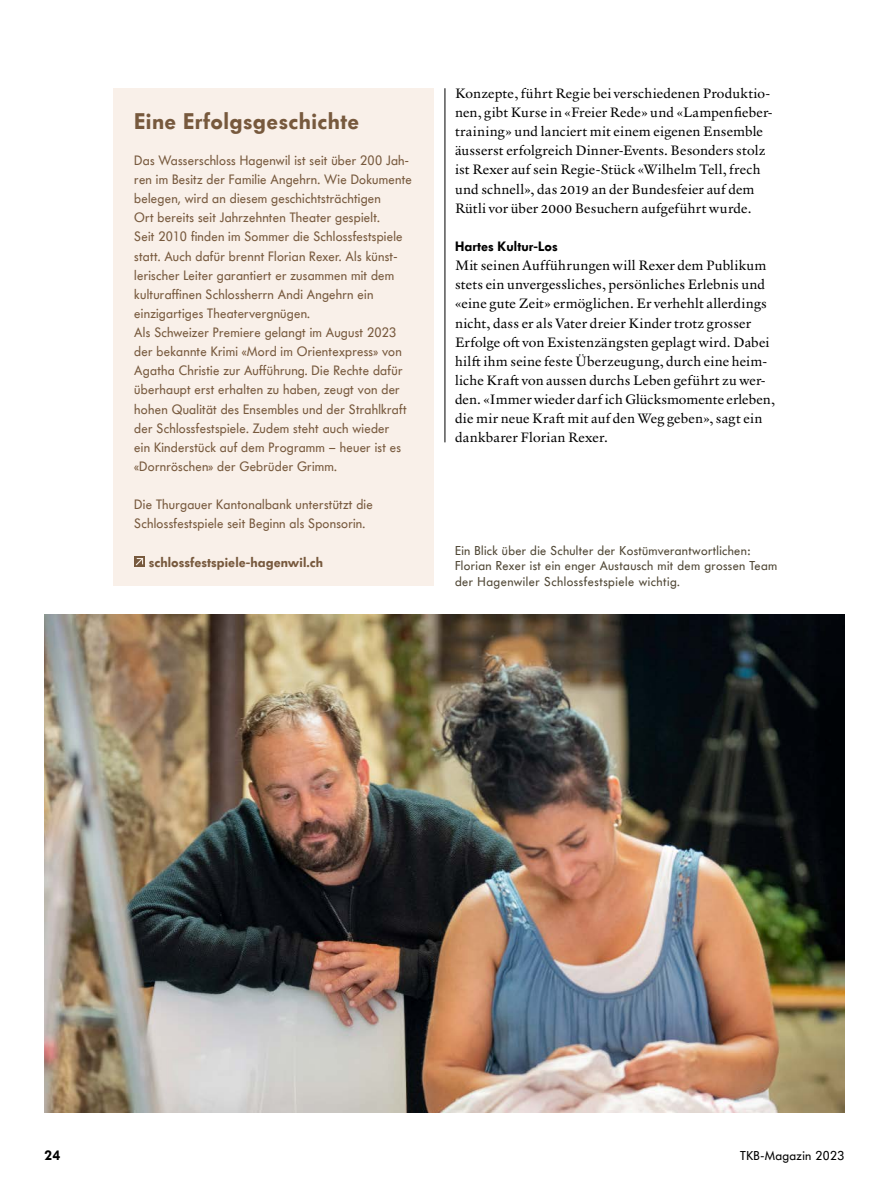
<style>
.page{position:relative;width:893px;height:1191px;background:#fff}
.page>*{position:absolute;margin:0;border:0;box-sizing:border-box;transform-origin:0 0}
.t1{font:600 22.5px "Futura BQ";letter-spacing:.02em;color:#77593d}
.t2{font:13.8px/19.2px "Verdigris MVB Pro Text";letter-spacing:.015em;color:#000}
.t3{font:13.5px/19.2px "Futura BQ";letter-spacing:.02em;color:#77593d}
.t4{font:600 13.5px "Futura BQ";letter-spacing:.005em;color:#77593d}
.t5{font:600 13.5px "Futura BQ";letter-spacing:.01em;color:#000}
.t6{font:12.75px/15.6px "Futura BQ";letter-spacing:.03em;color:#4f4634}
.t7{font:12.75px "Futura BQ";letter-spacing:.03em;color:#000}
</style>
<div class="page">
<img style="left:45px;top:614px;width:799px;height:498px">
<div style="left:113px;top:88px;width:321px;height:498px;background:#f9f0e9"></div>
<svg style="left:134px;top:556px;width:11px;height:11px"></svg>
<svg style="left:136px;top:558px;width:7px;height:7px"></svg>
<hr style="left:445px;top:88px;width:1px;height:354px;background:#000">
<h1 class="t1" style="left:134px;top:106px;width:226px">Eine Erfolgsgeschichte</h1>
<p class="t3" style="left:134px;top:150px;width:279px">Das Wasserschloss Hagenwil ist seit über 200 Jah&shy;ren im Besitz der Familie Angehrn. Wie Dokumente belegen, wird an diesem geschichtsträchtigen<br>Ort bereits seit Jahrzehnten Theater gespielt.<br>Seit 2010 finden im Sommer die Schlossfestspiele statt. Auch dafür brennt Florian Rexer. Als künst&shy;lerischer Leiter garantiert er zusammen mit dem kulturaffinen Schlossherrn Andi Angehrn ein einzigartiges Theatervergnügen.<br>Als Schweizer Premiere gelangt im August 2023 der bekannte Krimi «Mord im Orientexpress» von Agatha Christie zur Aufführung. Die Rechte dafür überhaupt erst erhalten zu haben, zeugt von der hohen Qualität des Ensembles und der Strahlkraft der Schlossfestspiele. Zudem steht auch wieder<br>ein Kinderstück auf dem Programm – heuer ist es «Dornröschen» der Gebrüder Grimm.</p>
<p class="t3" style="left:134px;top:495px;width:240px">Die Thurgauer Kantonalbank unterstützt die<br>Schlossfestspiele seit Beginn als Sponsorin.</p>
<p class="t4" style="left:149px;top:553px;width:176px">schlossfestspiele-hagenwil.ch</p>
<p class="t2" style="left:455px;top:83px;width:319px">Konzepte, führt Regie bei verschiedenen Produktio&shy;nen, gibt Kurse in «Freier Rede» und «Lampenfieber&shy;training» und lanciert mit einem eigenen Ensemble äusserst erfolgreich Dinner-Events. Besonders stolz ist Rexer auf sein Regie-Stück «Wilhelm Tell, frech und schnell», das 2019 an der Bundesfeier auf dem Rütli vor über 2000 Besuchern aufgeführt wurde.</p>
<p class="t5" style="left:455px;top:237px;width:104px">Hartes Kultur-Los</p>
<p class="t2" style="left:455px;top:255px;width:321px">Mit seinen Aufführungen will Rexer dem Publikum stets ein unvergessliches, persönliches Erlebnis und «eine gute Zeit» ermöglichen. Er verhehlt allerdings nicht, dass er als Vater dreier Kinder trotz grosser Erfolge oft von Existenzängsten geplagt wird. Dabei hilft ihm seine feste Überzeugung, durch eine heim&shy;liche Kraft von aussen durchs Leben geführt zu wer&shy;den. «Immer wieder darf ich Glücksmomente erleben, die mir neue Kraft mit auf den Weg geben», sagt ein dankbarer Florian Rexer.</p>
<p class="t6" style="left:455px;top:542px;width:324px">Ein Blick über die Schulter der Kostümverantwortlichen:<br>Florian Rexer ist ein enger Austausch mit dem grossen Team der Hagenwiler Schlossfestspiele wichtig.</p>
<p class="t5" style="left:45px;top:1146px;width:17px">24</p>
<p class="t7" style="left:740px;top:1146px;width:106px">TKB-Magazin 2023</p>
</div>
